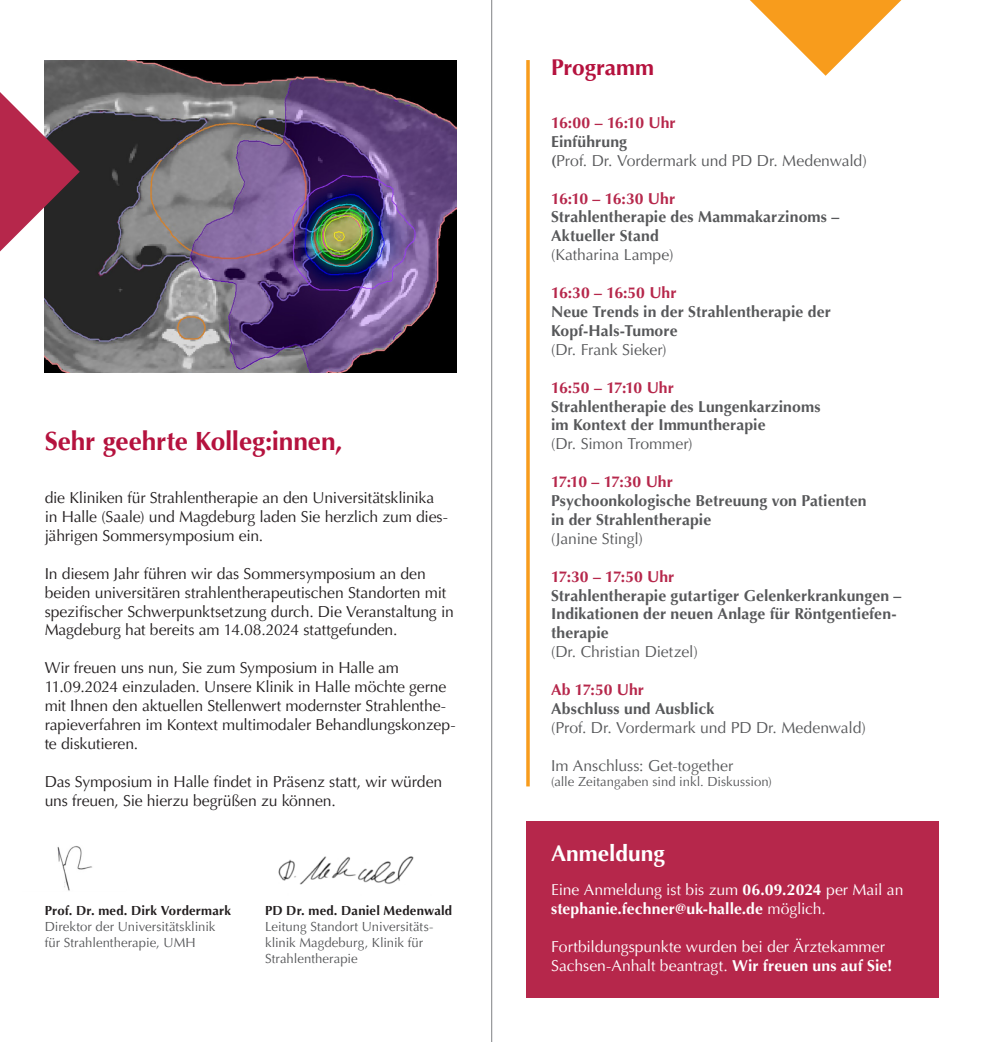
<style>
.page{position:relative;width:983px;height:1042px;background:#fff}
.page>*{position:absolute;margin:0;border:0;box-sizing:border-box;transform-origin:0 0}
.t1{font:700 26.25px "Optima LT";letter-spacing:-.005em;color:#b5123e}
.t2{font:700 22.75px "Optima LT";color:#fff}
.t3{font:700 22.75px "Optima LT";letter-spacing:-.005em;color:#b5123e}
.t4{font:15.75px/18.9px "Optima LT";letter-spacing:-.01em;color:#231f20}
.t5{font:700 15.75px/18.9px "Optima LT";letter-spacing:.005em;color:#57585a}
.t6{font:15.75px/18.9px "Optima LT";color:#57585a}
.t7{font:15.75px/18.9px "Optima LT";letter-spacing:-.005em;color:#fff}
.t8{font:700 15.75px "Optima LT";letter-spacing:-.005em;color:#b6274b}
.t9{font:700 15.75px "Optima LT";letter-spacing:-.025em;color:#b6274b}
.t10{font:13.12px/15.8px "Optima LT";color:#57585a}
.t11{font:700 13.12px "Optima LT";letter-spacing:.01em;color:#231f20}
.s1{font-weight:700;color:#b6274b}
.s2{font-weight:700}
.s3{color:#b6274b}
.s4{font-weight:400}
</style>
<div class="page">
<div style="left:526px;top:821px;width:412px;height:176px;background:#b6274b"></div>
<svg style="left:750px;top:0;width:151px;height:76px"></svg>
<hr style="left:526px;top:60px;width:3px;height:726px;background:#f89c1c">
<img style="left:57px;top:846px;width:35px;height:45px">
<img style="left:278px;top:856px;width:136px;height:29px">
<img style="left:45px;top:60px;width:411px;height:312px">
<svg style="left:0;top:92px;width:80px;height:159px"></svg>
<hr style="left:491px;top:0;width:1px;height:1042px;background:#808285">
<p class="t1" style="left:45px;top:426px;width:299px">Sehr geehrte Kolleg:innen,</p>
<p class="t4" style="left:45px;top:488px;width:405px">die Kliniken für Strahlentherapie an den Universitätsklinika in Halle (Saale) und Magdeburg laden Sie herzlich zum dies&shy;jährigen Sommersymposium ein.</p>
<p class="t4" style="left:45px;top:564px;width:410px">In diesem Jahr führen wir das Sommersymposium an den beiden universitären strahlentherapeutischen Standorten mit spezifischer Schwerpunktsetzung durch. Die Veranstaltung in Magdeburg hat bereits am 14.08.2024 stattgefunden.</p>
<p class="t4" style="left:45px;top:659px;width:412px">Wir freuen uns nun, Sie zum Symposium in Halle am 11.09.2024 einzuladen. Unsere Klinik in Halle möchte gerne mit Ihnen den aktuellen Stellenwert modernster Strahlenthe&shy;rapieverfahren im Kontext multimodaler Behandlungskonzep&shy;te diskutieren.</p>
<p class="t4" style="left:45px;top:772px;width:399px">Das Symposium in Halle findet in Präsenz statt, wir würden uns freuen, Sie hierzu begrüßen zu können.</p>
<p class="t11" style="left:45px;top:903px;width:188px">Prof. Dr. med. Dirk Vordermark</p>
<p class="t10" style="left:45px;top:919px;width:172px">Direktor der Universitätsklinik für Strahlentherapie, UMH</p>
<p class="t11" style="left:265px;top:903px;width:188px">PD Dr. med. Daniel Medenwald</p>
<p class="t10" style="left:265px;top:919px;width:170px">Leitung Standort Universitäts&shy;klinik Magdeburg, Klinik für<br>Strahlentherapie</p>
<p class="t3" style="left:551px;top:54px;width:104px">Programm</p>
<p class="t6" style="left:551px;top:113px;width:317px"><span class="s1">16:00 – 16:10 Uhr<br></span><span class="s2">Einführung<br>(</span>Prof. Dr. Vordermark und PD Dr. Medenwald)</p>
<p class="t5" style="left:551px;top:189px;width:290px"><span class="s3">16:10 – 16:30 Uhr<br></span>Strahlentherapie des Mammakarzinoms –<br>Aktueller Stand<br><span class="s4">(Katharina Lampe)</span></p>
<p class="t8" style="left:551px;top:283px;width:127px">16:30 – 16:50 Uhr</p>
<p class="t5" style="left:551px;top:302px;width:281px">Neue Trends in der Strahlentherapie der<br>Kopf-Hals-Tumore</p>
<p class="t6" style="left:551px;top:340px;width:117px">(Dr. Frank Sieker)</p>
<p class="t5" style="left:551px;top:378px;width:271px"><span class="s3">16:50 – 17:10 Uhr<br></span>Strahlentherapie des Lungenkarzinoms im Kontext der Immuntherapie</p>
<p class="t6" style="left:551px;top:435px;width:143px">(Dr. Simon Trommer)</p>
<p class="t9" style="left:551px;top:472px;width:123px">17:10 – 17:30 Uhr</p>
<p class="t5" style="left:551px;top:491px;width:317px">Psychoonkologische Betreuung von Patienten in der Strahlentherapie</p>
<p class="t6" style="left:551px;top:529px;width:93px">(Janine Stingl)</p>
<p class="t8" style="left:551px;top:567px;width:125px">17:30 – 17:50 Uhr</p>
<p class="t5" style="left:551px;top:586px;width:352px">Strahlentherapie gutartiger Gelenkerkrankungen –<br>Indikationen der neuen Anlage für Röntgentiefen&shy;therapie</p>
<p class="t6" style="left:551px;top:643px;width:148px">(Dr. Christian Dietzel)</p>
<p class="t8" style="left:551px;top:680px;width:94px">Ab 17:50 Uhr</p>
<p class="t5" style="left:551px;top:699px;width:165px">Abschluss und Ausblick</p>
<p class="t6" style="left:551px;top:718px;width:316px">(Prof. Dr. Vordermark und PD Dr. Medenwald)</p>
<p class="t6" style="left:551px;top:756px;width:184px">Im Anschluss: Get-together</p>
<p class="t10" style="left:551px;top:774px;width:222px">(alle Zeitangaben sind inkl. Diskussion)</p>
<p class="t2" style="left:551px;top:840px;width:115px">Anmeldung</p>
<p class="t7" style="left:551px;top:881px;width:354px">Eine Anmeldung ist bis zum <span class="s2">06.09.2024</span> per Mail an <span class="s2">stephanie.fechner@uk-halle.de</span> möglich.</p>
<p class="t7" style="left:551px;top:937px;width:343px">Fortbildungspunkte wurden bei der Ärztekammer<br>Sachsen-Anhalt beantragt. <span class="s2">Wir freuen uns auf Sie!</span></p>
</div>
